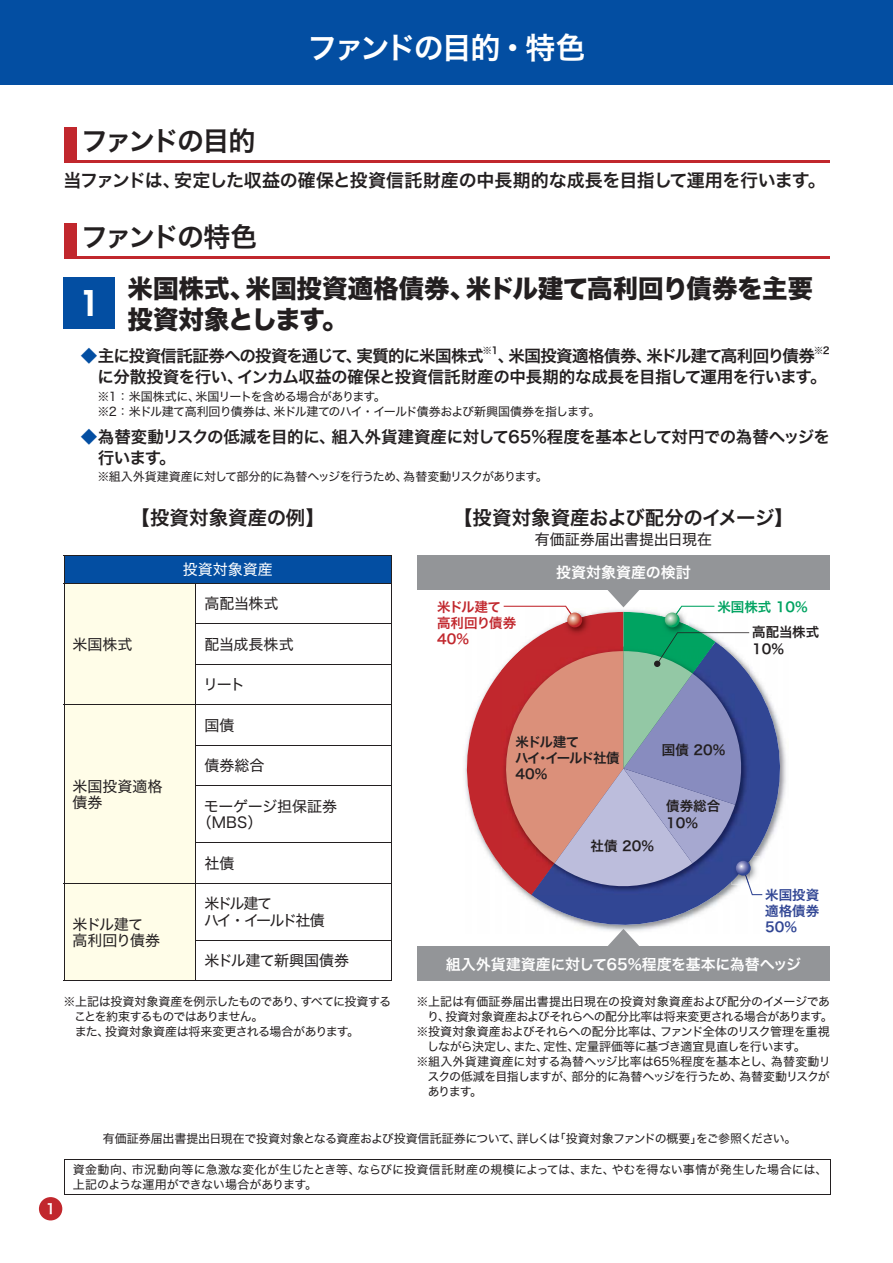
<style>
.page{position:relative;width:893px;height:1263px;background:#fff}
.page>*{position:absolute;margin:0;border:0;box-sizing:border-box;transform-origin:0 0}
.t1{font:33px "Rakuten Global B";color:#fff}
.t2{font:30px "Hira Kaku Std N W6 90 pv RKSJ H";letter-spacing:-.08em;color:#fff}
.t3{font:27px "Hira Kaku Std N W6 90 pv RKSJ H";letter-spacing:-.105em;color:#231f20}
.t4{font:25.5px/31.5px "Hira Kaku Std N W8 90 pv RKSJ H";color:#231f20}
.t5{font:19.5px "Hira Kaku Std N W6 90 pv RKSJ H";letter-spacing:-.005em;color:#231f20}
.t6{font:18px "Hira Kaku Std N W6 90 pv RKSJ H";letter-spacing:-.015em;color:#231f20}
.t7{font:16.5px/21px "Hira Kaku Std N W6 90 pv RKSJ H";letter-spacing:-.035em;color:#231f20}
.t8{font:15px/16.5px "Hira Kaku Std N W4 90 pv RKSJ H";letter-spacing:-.005em;color:#231f20}
.t9{font:15px "Hira Kaku Std N W6 90 pv RKSJ H";color:#fff}
.t10{font:15px/16.5px "Hira Kaku Std N W4 90 pv RKSJ H";letter-spacing:-.125em;color:#231f20}
.t11{font:15px/16.5px "Hira Kaku Std N W4 90 pv RKSJ H";letter-spacing:-.045em;color:#231f20}
.t12{font:15px "Hira Kaku Std N W4 90 pv RKSJ H";color:#fff}
.t13{font:13.8px "Hira Kaku Std N W6 90 pv RKSJ H";color:#fff}
.t14{font:13.5px/16.2px "Hira Kaku Std N W6 90 pv RKSJ H";letter-spacing:-.01em;color:#231f20}
.t15{font:13.5px/16.2px "Hira Kaku Std N W6 90 pv RKSJ H";letter-spacing:-.085em;color:#231f20}
.t16{font:13.5px/16.2px "Hira Kaku Std N W6 90 pv RKSJ H";letter-spacing:-.025em;color:#c1272d}
.t17{font:13.5px/16.2px "Hira Kaku Std N W6 90 pv RKSJ H";color:#314694;text-align:justify}
.t18{font:13.5px "Hira Kaku Std N W6 90 pv RKSJ H";color:#00a361}
.t19{font:12px "Hira Kaku Std N W4 90 pv RKSJ H";letter-spacing:-.03em;color:#231f20}
.t20{font:12px/15px "Hira Kaku Std N W4 90 pv RKSJ H";letter-spacing:-.055em;color:#231f20}
.t21{font:12px/15px "Hira Kaku Std N W4 90 pv RKSJ H";letter-spacing:.005em;color:#231f20}
.t22{font:12px "Hira Kaku Std N W4 90 pv RKSJ H";color:#231f20}
.t23{font:12px "Hira Kaku Std N W4 90 pv RKSJ H";letter-spacing:-.06em;color:#231f20}
.t24{font:12px "Hira Kaku Std N W4 90 pv RKSJ H";letter-spacing:-.005em;color:#231f20}
.t25{font:9.6px "Hira Kaku Std N W6 90 pv RKSJ H";color:#231f20}
.s1{color:#034ea2}
</style>
<div class="page">
<div style="left:39px;top:1197px;width:23px;height:23px;background:#c1272d;border-radius:50%"></div>
<div style="left:0;top:0;width:892px;height:85px;background:#034ea2"></div>
<hr style="left:64px;top:1159px;width:766px;height:1px;background:#231f20">
<hr style="left:64px;top:1160px;width:1px;height:34px;background:#231f20">
<hr style="left:829px;top:1160px;width:1px;height:34px;background:#231f20">
<hr style="left:64px;top:1194px;width:766px;height:1px;background:#231f20">
<div style="left:64px;top:128px;width:13px;height:34px;background:#c1272d"></div>
<hr style="left:64px;top:161px;width:765px;height:2px;background:#c1272d">
<div style="left:64px;top:223px;width:13px;height:34px;background:#c1272d"></div>
<hr style="left:64px;top:256px;width:765px;height:2px;background:#c1272d">
<div style="left:64px;top:555px;width:327px;height:28px;background:#034ea2"></div>
<div style="left:65px;top:584px;width:131px;height:397px;background:#fffde8"></div>
<hr style="left:64px;top:555px;width:132px;height:1px;background:#231f20">
<svg style="left:64px;top:556px;width:1px;height:27px"></svg>
<hr style="left:196px;top:555px;width:196px;height:1px;background:#231f20">
<svg style="left:391px;top:556px;width:1px;height:27px"></svg>
<hr style="left:64px;top:583px;width:132px;height:1px;background:#231f20">
<hr style="left:64px;top:583px;width:1px;height:41px;background:#231f20">
<hr style="left:196px;top:583px;width:196px;height:1px;background:#231f20">
<hr style="left:196px;top:583px;width:1px;height:41px;background:#231f20">
<hr style="left:391px;top:583px;width:1px;height:41px;background:#231f20">
<hr style="left:64px;top:624px;width:1px;height:40px;background:#231f20">
<hr style="left:196px;top:624px;width:196px;height:1px;background:#231f20">
<hr style="left:196px;top:624px;width:1px;height:40px;background:#231f20">
<hr style="left:391px;top:624px;width:1px;height:40px;background:#231f20">
<hr style="left:64px;top:664px;width:1px;height:41px;background:#231f20">
<hr style="left:196px;top:664px;width:196px;height:1px;background:#231f20">
<hr style="left:196px;top:664px;width:1px;height:41px;background:#231f20">
<hr style="left:391px;top:664px;width:1px;height:41px;background:#231f20">
<hr style="left:64px;top:705px;width:132px;height:1px;background:#231f20">
<hr style="left:64px;top:705px;width:1px;height:40px;background:#231f20">
<hr style="left:196px;top:705px;width:196px;height:1px;background:#231f20">
<hr style="left:196px;top:705px;width:1px;height:40px;background:#231f20">
<hr style="left:391px;top:705px;width:1px;height:40px;background:#231f20">
<hr style="left:64px;top:745px;width:1px;height:41px;background:#231f20">
<hr style="left:196px;top:745px;width:196px;height:1px;background:#231f20">
<hr style="left:196px;top:746px;width:1px;height:40px;background:#231f20">
<hr style="left:391px;top:746px;width:1px;height:40px;background:#231f20">
<hr style="left:64px;top:786px;width:1px;height:57px;background:#231f20">
<hr style="left:196px;top:786px;width:196px;height:1px;background:#231f20">
<hr style="left:196px;top:786px;width:1px;height:57px;background:#231f20">
<hr style="left:391px;top:786px;width:1px;height:57px;background:#231f20">
<hr style="left:64px;top:843px;width:1px;height:40px;background:#231f20">
<hr style="left:196px;top:843px;width:196px;height:1px;background:#231f20">
<hr style="left:196px;top:843px;width:1px;height:40px;background:#231f20">
<hr style="left:391px;top:843px;width:1px;height:40px;background:#231f20">
<hr style="left:64px;top:883px;width:132px;height:1px;background:#231f20">
<hr style="left:64px;top:884px;width:1px;height:56px;background:#231f20">
<hr style="left:196px;top:883px;width:196px;height:1px;background:#231f20">
<hr style="left:196px;top:884px;width:1px;height:56px;background:#231f20">
<hr style="left:391px;top:884px;width:1px;height:56px;background:#231f20">
<hr style="left:64px;top:940px;width:1px;height:41px;background:#231f20">
<hr style="left:196px;top:940px;width:196px;height:1px;background:#231f20">
<hr style="left:196px;top:941px;width:1px;height:40px;background:#231f20">
<hr style="left:391px;top:941px;width:1px;height:40px;background:#231f20">
<hr style="left:64px;top:981px;width:328px;height:1px;background:#231f20">
<div style="left:64px;top:278px;width:51px;height:51px;background:#034ea2"></div>
<svg style="left:465px;top:683px;width:25px;height:174px;fill:#c1272d"></svg>
<svg style="left:531px;top:686px;width:255px;height:244px"></svg>
<div style="left:417px;top:555px;width:412px;height:35px;background:#939598"></div>
<div style="left:417px;top:947px;width:412px;height:34px;background:#939598"></div>
<svg style="left:600px;top:929px;width:46px;height:18px"></svg>
<svg style="left:490px;top:590px;width:272px;height:305px"></svg>
<h2 class="t2" style="left:307px;top:36px;width:280px">ファンドの目的・特色</h2>
<p class="t13" style="left:46px;top:1204px;width:11px">1</p>
<h3 class="t3" style="left:81px;top:131px;width:176px">ファンドの目的</h3>
<h3 class="t6" style="left:63px;top:174px;width:763px">当ファンドは、安定した収益の確保と投資信託財産の中長期的な成長を目指して運用を行います。</h3>
<h3 class="t3" style="left:81px;top:227px;width:178px">ファンドの特色</h3>
<h3 class="t4" style="left:128px;top:276px;width:687px">米国株式、米国投資適格債券、米ドル建て高利回り債券を主要投資対象とします。</h3>
<h3 class="t7" style="left:81px;top:348px;width:404px"><span class="s1">◆</span>主に投資信託証券への投資を通じて、実質的に米国株式</h3>
<p class="t25" style="left:482px;top:347px;width:17px">※1</p>
<h3 class="t7" style="left:498px;top:348px;width:318px">、米国投資適格債券、米ドル建て高利回り債券</h3>
<p class="t25" style="left:813px;top:347px;width:17px">※2</p>
<h3 class="t7" style="left:97px;top:369px;width:730px">に分散投資を行い、インカム収益の確保と投資信託財産の中長期的な成長を目指して運用を行います。</h3>
<p class="t20" style="left:97px;top:390px;width:504px">※1： 米国株式に、米国リートを含める場合があります。<br>※2： 米ドル建て高利回り債券は、米ドル建てのハイ・イールド債券および新興国債券を指します。</p>
<h3 class="t7" style="left:98px;top:429px;width:733px;text-indent:-17px"><span class="s1">◆</span>為替変動リスクの低減を目的に、組入外貨建資産に対して65%程度を基本として対円での為替ヘッジを行います。</h3>
<p class="t19" style="left:97px;top:472px;width:452px">※ 組入外貨建資産に対して部分的に為替ヘッジを行うため、為替変動リスクがあります。</p>
<h3 class="t5" style="left:131px;top:510px;width:196px">【投資対象資産の例】</h3>
<h3 class="t5" style="left:453px;top:510px;width:342px">【投資対象資産および配分のイメージ】</h3>
<p class="t8" style="left:534px;top:533px;width:179px">有価証券届出書提出日現在</p>
<p class="t12" style="left:183px;top:564px;width:92px">投資対象資産</p>
<h1 class="t1" style="left:79px;top:289px;width:22px">1</h1>
<p class="t9" style="left:556px;top:567px;width:136px">投資対象資産の検討</p>
<p class="t8" style="left:72px;top:638px;width:62px">米国株式</p>
<p class="t8" style="left:72px;top:780px;width:92px">米国投資適格債券</p>
<p class="t8" style="left:204px;top:597px;width:76px">高配当株式</p>
<p class="t8" style="left:204px;top:638px;width:91px">配当成長株式</p>
<p class="t8" style="left:203px;top:678px;width:44px">リート</p>
<p class="t8" style="left:204px;top:719px;width:31px">国債</p>
<p class="t8" style="left:204px;top:759px;width:62px">債券総合</p>
<p class="t8" style="left:197px;top:800px;width:142px;text-indent:7px">モーゲージ担保証券（MBS）</p>
<p class="t8" style="left:204px;top:857px;width:31px">社債</p>
<p class="t16" style="left:437px;top:600px;width:81px">米ドル建て高利回り債券<br>40%</p>
<p class="t18" style="left:717px;top:602px;width:92px">米国株式 10%</p>
<p class="t14" style="left:752px;top:626px;width:68px">高配当株式<br>10%</p>
<p class="t15" style="left:515px;top:735px;width:106px">米ドル建て<br>ハイ・イールド社債<br>40%</p>
<p class="t14" style="left:590px;top:840px;width:65px">社債 20%</p>
<p class="t14" style="left:662px;top:744px;width:65px">国債 20%</p>
<p class="t14" style="left:666px;top:800px;width:56px">債券総合<br>10%</p>
<p class="t17" style="left:765px;top:888px;width:56px">米国投資適格債券50%</p>
<p class="t10" style="left:204px;top:897px;width:122px">米ドル建て<br>ハイ・イールド社債</p>
<p class="t8" style="left:204px;top:954px;width:146px">米ドル建て新興国債券</p>
<p class="t20" style="left:74px;top:996px;width:318px;text-indent:-11px">※ 上記は投資対象資産を例示したものであり、すべてに投資することを約束するものではありません。<br>また、投資対象資産は将来変更される場合があります。</p>
<p class="t24" style="left:416px;top:997px;width:415px">※ 上記は有価証券届出書提出日現在の投資対象資産および配分のイメージであ</p>
<p class="t11" style="left:72px;top:918px;width:89px">米ドル建て高利回り債券</p>
<p class="t9" style="left:446px;top:959px;width:357px">組入外貨建資産に対して65%程度を基本に為替ヘッジ</p>
<p class="t19" style="left:427px;top:1012px;width:407px">り、投資対象資産およびそれらへの配分比率は将来変更される場合があります。</p>
<p class="t19" style="left:416px;top:1027px;width:414px">※ 投資対象資産およびそれらへの配分比率は、ファンド全体のリスク管理を重視</p>
<p class="t19" style="left:427px;top:1042px;width:380px">しながら決定し、また、定性、定量評価等に基づき適宜見直しを行います。</p>
<p class="t22" style="left:416px;top:1057px;width:416px">※ 組入外貨建資産に対する為替ヘッジ比率は65%程度を基本とし、為替変動リ</p>
<p class="t23" style="left:427px;top:1072px;width:404px">スクの低減を目指しますが、部分的に為替ヘッジを行うため、為替変動リスクが</p>
<p class="t19" style="left:427px;top:1087px;width:56px">あります。</p>
<p class="t19" style="left:103px;top:1134px;width:695px">有価証券届出書提出日現在で投資対象となる資産および投資信託証券について、詳しくは「投資対象ファンドの概要」をご参照ください。</p>
<p class="t21" style="left:73px;top:1164px;width:756px">資金動向、市況動向等に急激な変化が生じたとき等、ならびに投資信託財産の規模によっては、また、やむを得ない事情が発生した場合には、上記のような運用ができない場合があります。</p>
</div>
